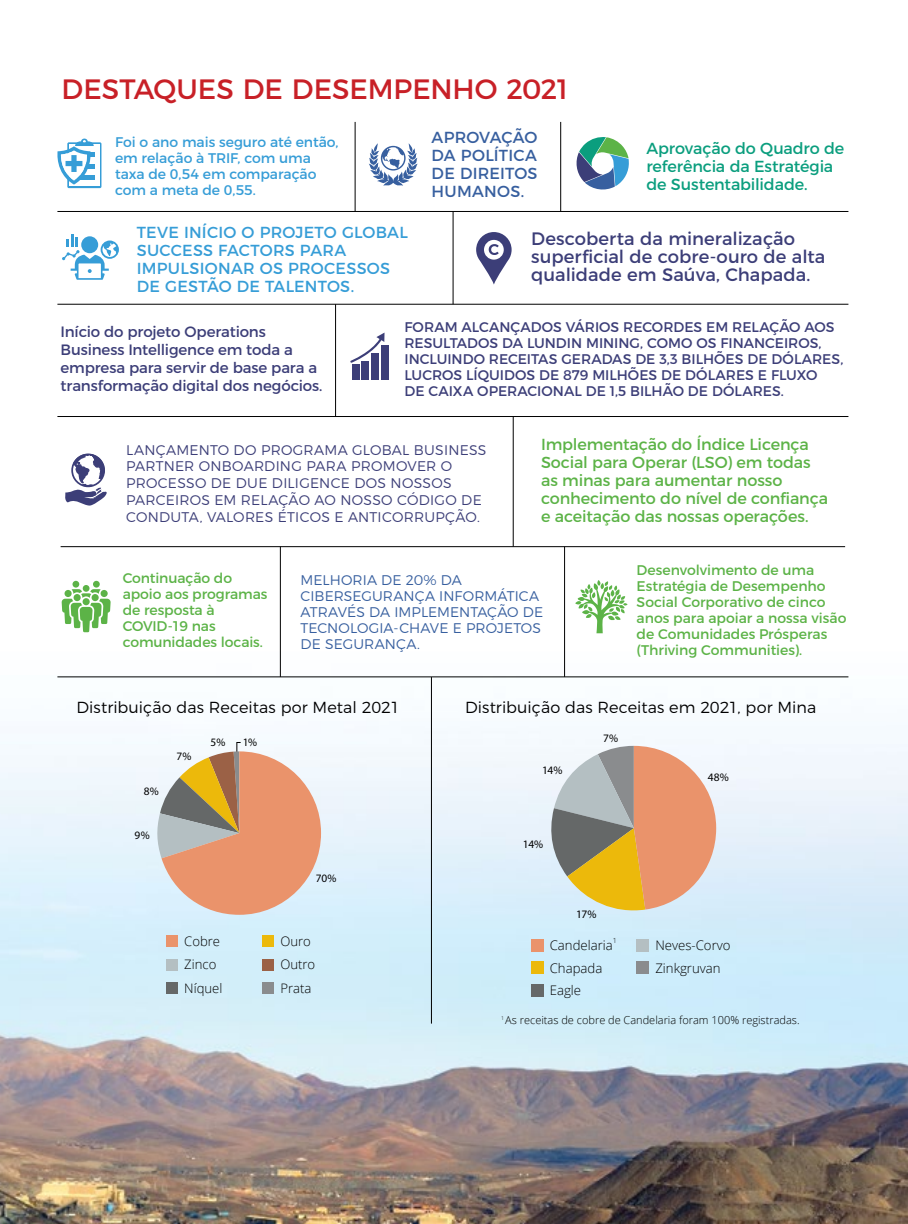
<style>
.page{position:relative;width:908px;height:1224px;background:#fff}
.page>*{position:absolute;margin:0;border:0;box-sizing:border-box;transform-origin:0 0}
.t1{font:28px "Montserrat";color:#c82027}
.t2{font:18px/18px "Montserrat";letter-spacing:.005em;color:#3c3e78}
.t3{font:16px/18px "Montserrat";letter-spacing:-.005em;color:#5cb347}
.t4{font:16px/18px "Montserrat";letter-spacing:.015em;color:#369dd7}
.t5{font:300 16px "Montserrat";letter-spacing:.005em;color:#000}
.t6{font:16px/18px "Montserrat";letter-spacing:-.01em;color:#0b9e7e}
.t7{font:16px/18px "Montserrat";letter-spacing:.015em;color:#375f9f;text-align:justify}
.t8{font:300 15.8px "Montserrat";letter-spacing:-.01em;color:#000}
.t9{font:15px/18px "Montserrat";letter-spacing:-.01em;color:#3c3e78}
.t10{font:14px/16px "Montserrat";color:#3c3e78}
.t11{font:14px/16px "Montserrat";letter-spacing:-.005em;color:#5cb347}
.t12{font:300 14px/16.8px "Montserrat";letter-spacing:.02em;color:#3c3e78}
.t13{font:300 14px/16px "Montserrat";letter-spacing:.005em;color:#375f9f}
.t14{font:14px/16px "Montserrat";letter-spacing:-.005em;color:#369dd7}
.t15{font:300 13.2px/22.6px "Open Sans";color:#000}
.t16{font:300 13px/23.4px "Open Sans";color:#000}
.t17{font:11.4px "Open Sans";letter-spacing:-.04em;color:#000}
.t18{font:300 11px "Open Sans";color:#000}
.t19{font:300 7px "Open Sans";color:#000}
</style>
<div class="page">
<img style="left:0;top:121px;width:907px;height:1103px">
<svg style="left:156px;top:742px;width:165px;height:173px;background:#daad91"></svg>
<div style="left:166px;top:959px;width:12px;height:12px;background:#b4bfc2"></div>
<div style="left:166px;top:935px;width:12px;height:12px;background:#ea936b"></div>
<div style="left:262px;top:935px;width:12px;height:12px;background:#ecb90b"></div>
<div style="left:166px;top:982px;width:12px;height:12px;background:#656868"></div>
<div style="left:262px;top:959px;width:12px;height:12px;background:#9b6146"></div>
<div style="left:262px;top:982px;width:12px;height:12px;background:#8a8c8e"></div>
<svg style="left:547px;top:746px;width:169px;height:168px;background:#d0af8d"></svg>
<div style="left:531px;top:962px;width:12px;height:12px;background:#ecb90b"></div>
<div style="left:531px;top:984px;width:12px;height:12px;background:#656868"></div>
<div style="left:531px;top:939px;width:12px;height:12px;background:#ea936b"></div>
<div style="left:636px;top:939px;width:12px;height:12px;background:#b4bfc2"></div>
<div style="left:636px;top:962px;width:12px;height:12px;background:#8a8c8e"></div>
<hr style="left:431px;top:677px;width:1px;height:347px;background:#000">
<svg style="left:574px;top:136px;width:55px;height:56px"></svg>
<hr style="left:57px;top:211px;width:791px;height:1px;background:#000">
<hr style="left:57px;top:304px;width:791px;height:1px;background:#000">
<hr style="left:61px;top:546px;width:783px;height:1px;background:#000">
<hr style="left:57px;top:416px;width:791px;height:1px;background:#000">
<hr style="left:354px;top:122px;width:1px;height:89px;background:#000">
<hr style="left:452px;top:211px;width:1px;height:93px;background:#000">
<hr style="left:335px;top:304px;width:1px;height:113px;background:#000">
<hr style="left:560px;top:122px;width:1px;height:89px;background:#000">
<svg style="left:476px;top:232px;width:35px;height:53px"></svg>
<svg style="left:62px;top:235px;width:57px;height:45px"></svg>
<div style="left:352px;top:364px;width:7px;height:15px;background:#3c3e78"></div>
<div style="left:361px;top:361px;width:8px;height:18px;background:#3c3e78"></div>
<div style="left:371px;top:353px;width:8px;height:26px;background:#3c3e78"></div>
<div style="left:381px;top:345px;width:8px;height:34px;background:#3c3e78"></div>
<svg style="left:350px;top:333px;width:34px;height:30px"></svg>
<hr style="left:512px;top:417px;width:1px;height:130px;background:#000">
<svg style="left:64px;top:451px;width:44px;height:55px"></svg>
<hr style="left:57px;top:677px;width:791px;height:1px;background:#000">
<hr style="left:280px;top:547px;width:1px;height:130px;background:#000">
<hr style="left:564px;top:547px;width:1px;height:130px;background:#000">
<svg style="left:575px;top:580px;width:52px;height:53px"></svg>
<svg style="left:62px;top:589px;width:49px;height:43px"></svg>
<div style="left:83px;top:585px;width:6px;height:7px;background:#5cb347;border-radius:50%"></div>
<div style="left:93px;top:581px;width:7px;height:7px;background:#5cb347;border-radius:50%"></div>
<div style="left:72px;top:581px;width:7px;height:7px;background:#5cb347;border-radius:50%"></div>
<div style="left:83px;top:598px;width:7px;height:7px;background:#5cb347;border-radius:50%"></div>
<div style="left:92px;top:594px;width:7px;height:7px;background:#5cb347;border-radius:50%"></div>
<div style="left:100px;top:590px;width:8px;height:7px;background:#5cb347;border-radius:50%"></div>
<div style="left:74px;top:594px;width:7px;height:7px;background:#5cb347;border-radius:50%"></div>
<div style="left:64px;top:590px;width:8px;height:7px;background:#5cb347;border-radius:50%"></div>
<div style="left:67px;top:142px;width:34px;height:46px;background:linear-gradient(to right,#369dd7,#369dd7);border-radius:2px"></div>
<div style="left:69px;top:144px;width:31px;height:41px;background:#fff"></div>
<hr style="left:74px;top:153px;width:21px;height:4px;background:#369dd7">
<hr style="left:74px;top:164px;width:21px;height:4px;background:#369dd7">
<div style="left:74px;top:175px;width:21px;height:5px;background:#369dd7"></div>
<svg style="left:55px;top:139px;width:39px;height:46px"></svg>
<svg style="left:368px;top:143px;width:50px;height:44px"></svg>
<h1 class="t1" style="left:62px;top:67px;width:508px">DESTAQUES DE DESEMPENHO 2021</h1>
<p class="t7" style="left:431px;top:127px;width:107px">APROVAÇÃO DA POLÍTICA DE DIREITOS HUMANOS.</p>
<p class="t14" style="left:115px;top:133px;width:225px">Foi o ano mais seguro até então, em relação à TRIF, com uma taxa de 0,54 em comparação com a meta de 0,55.</p>
<p class="t6" style="left:646px;top:138px;width:199px">Aprovação do Quadro de referência da Estratégia de Sustentabilidade.</p>
<p class="t4" style="left:137px;top:222px;width:272px">TEVE INÍCIO O PROJETO GLOBAL<br>SUCCESS FACTORS PARA<br>IMPULSIONAR OS PROCESSOS<br>DE GESTÃO DE TALENTOS.</p>
<p class="t2" style="left:531px;top:229px;width:296px">Descoberta da mineralização superficial de cobre-ouro de alta qualidade em Saúva, Chapada.</p>
<p class="t9" style="left:61px;top:322px;width:263px">Início do projeto Operations Business Intelligence em toda a empresa para servir de base para a transformação digital dos negócios.</p>
<p class="t10" style="left:404px;top:318px;width:440px">FORAM ALCANÇADOS VÁRIOS RECORDES EM RELAÇÃO AOS RESULTADOS DA LUNDIN MINING, COMO OS FINANCEIROS, INCLUINDO RECEITAS GERADAS DE 3,3 BILHÕES DE DÓLARES, LUCROS LÍQUIDOS DE 879 MILHÕES DE DÓLARES E FLUXO<br>DE CAIXA OPERACIONAL DE 1,5 BILHÃO DE DÓLARES.</p>
<p class="t12" style="left:126px;top:440px;width:362px">LANÇAMENTO DO PROGRAMA GLOBAL BUSINESS PARTNER ONBOARDING PARA PROMOVER O PROCESSO DE DUE DILIGENCE DOS NOSSOS PARCEIROS EM RELAÇÃO AO NOSSO CÓDIGO DE CONDUTA, VALORES ÉTICOS E ANTICORRUPÇÃO.</p>
<p class="t3" style="left:541px;top:434px;width:288px">Implementação do Índice Licença<br>Social para Operar (LSO) em todas as minas para aumentar nosso conhecimento do nível de confiança e aceitação das nossas operações.</p>
<p class="t11" style="left:636px;top:561px;width:211px">Desenvolvimento de uma<br>Estratégia de Desempenho<br>Social Corporativo de cinco anos para apoiar a nossa visão de Comunidades Prósperas (Thriving Communities).</p>
<p class="t11" style="left:123px;top:569px;width:146px">Continuação do apoio aos programas de resposta à<br>COVID-19 nas comunidades locais.</p>
<p class="t13" style="left:300px;top:571px;width:244px">MELHORIA DE 20% DA<br>CIBERSEGURANÇA INFORMÁTICA<br>ATRAVÉS DA IMPLEMENTAÇÃO DE<br>TECNOLOGIA-CHAVE E PROJETOS<br>DE SEGURANÇA.</p>
<p class="t8" style="left:105px;top:690px;width:311px">Distribuição das Receitas por Metal 2021</p>
<p class="t5" style="left:76px;top:694px;width:325px">Distribuição das Receitas por Metal 2021</p>
<p class="t17" style="left:144px;top:784px;width:16px">8%</p>
<p class="t17" style="left:134px;top:828px;width:17px">9%</p>
<p class="t17" style="left:177px;top:749px;width:16px">7%</p>
<p class="t17" style="left:210px;top:735px;width:16px">5%</p>
<p class="t17" style="left:243px;top:735px;width:16px">1%</p>
<p class="t17" style="left:315px;top:871px;width:22px">70%</p>
<p class="t16" style="left:184px;top:929px;width:37px">Cobre</p>
<p class="t16" style="left:280px;top:929px;width:32px">Ouro</p>
<p class="t16" style="left:184px;top:976px;width:40px">Níquel</p>
<p class="t16" style="left:184px;top:953px;width:34px">Zinco</p>
<p class="t16" style="left:280px;top:953px;width:36px">Outro<br>Prata</p>
<p class="t5" style="left:465px;top:694px;width:352px">Distribuição das Receitas em 2021, por Mina</p>
<p class="t17" style="left:542px;top:763px;width:22px">14%</p>
<p class="t17" style="left:603px;top:731px;width:17px">7%</p>
<p class="t17" style="left:523px;top:837px;width:22px">14%</p>
<p class="t17" style="left:576px;top:908px;width:22px">17%</p>
<p class="t17" style="left:707px;top:770px;width:23px">48%</p>
<p class="t15" style="left:549px;top:934px;width:65px">Candelaria</p>
<p class="t19" style="left:612px;top:936px;width:6px">1</p>
<p class="t15" style="left:655px;top:934px;width:77px">Neves-Corvo<br>Zinkgruvan</p>
<p class="t15" style="left:549px;top:956px;width:54px">Chapada<br>Eagle</p>
<p class="t18" style="left:501px;top:1013px;width:300px"><sup>1</sup> As receitas de cobre de Candelaria foram 100% registradas.</p>
</div>
